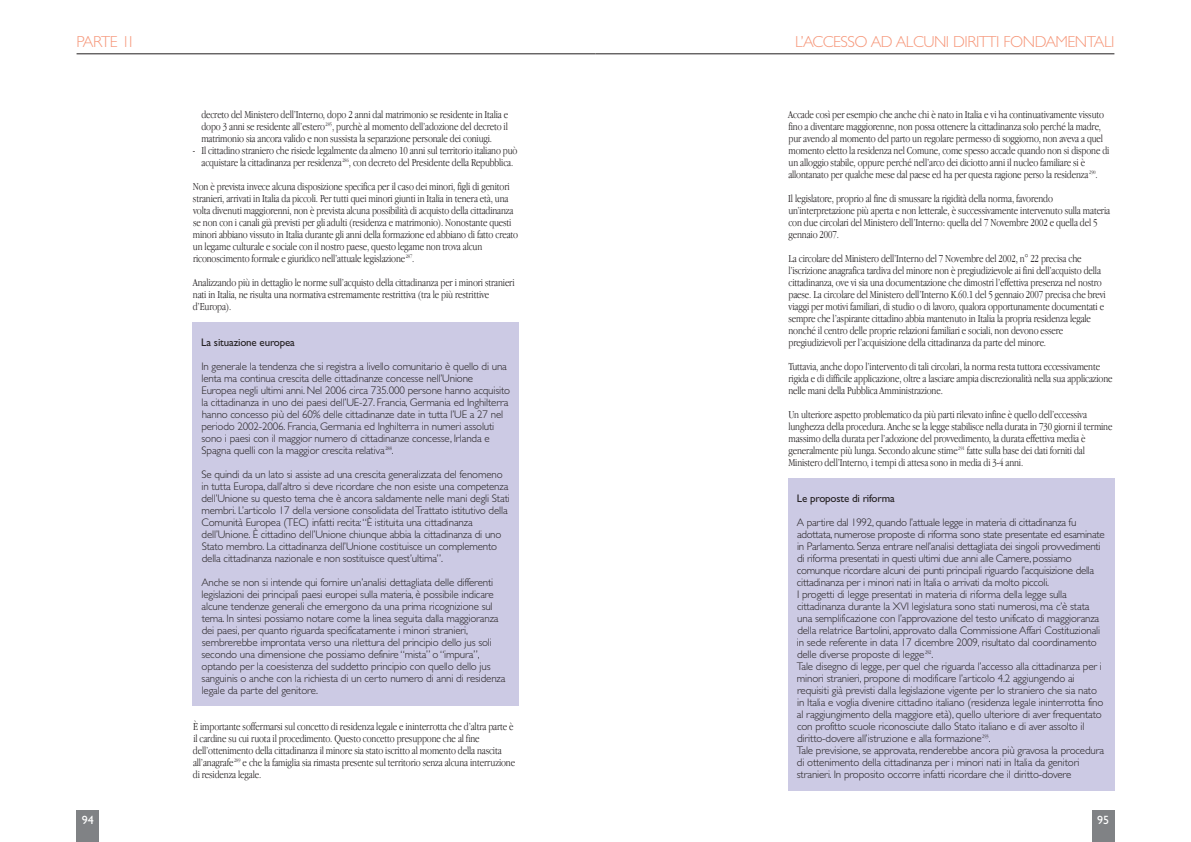
<style>
.page{position:relative;width:1191px;height:842px;background:#fff}
.page>*{position:absolute;margin:0;border:0;box-sizing:border-box;transform-origin:0 0}
.t1{font:300 16px "Gill Sans";letter-spacing:-.03em;color:#f6977a}
.t2{font:12px "Gill Sans";color:#fff}
.t3{font:300 11px/12px "Apple Garamond";letter-spacing:-.01em;color:#231f20}
.t4{font:300 11px/12px "Gill Sans";letter-spacing:-.015em;color:#231f20}
.t5{font:11px "Gill Sans";letter-spacing:-.015em;color:#231f20}
</style>
<div class="page">
<div style="left:193px;top:322px;width:326px;height:384px;background:#cccae4"></div>
<div style="left:788px;top:478px;width:326px;height:312px;background:#cccae4"></div>
<hr style="left:595px;top:53px;width:519px;height:1px;background:#231f20">
<hr style="left:77px;top:53px;width:518px;height:1px;background:#231f20">
<div style="left:77px;top:810px;width:22px;height:32px;background:#808285"></div>
<div style="left:1091px;top:810px;width:23px;height:32px;background:#808285"></div>
<h1 class="t1" style="left:77px;top:35px;width:57px">PARTE 1I</h1>
<p class="t3" style="left:201px;top:109px;width:308px;text-align:justify">decreto del Ministero dell’Interno, dopo 2 anni dal matrimonio se residente in Italia e dopo 3 anni se residente all’estero<sup>285</sup>, purchè al momento dell’adozione del decreto il matrimonio sia ancora valido e non sussista la separazione personale dei coniugi.</p>
<p class="t3" style="left:193px;top:145px;width:326px;text-align:center">- Il cittadino straniero che risiede legalmente da almeno 10 anni sul territorio italiano può acquistare la cittadinanza per residenza <sup>286</sup>, con decreto del Presidente della Repubblica.</p>
<p class="t3" style="left:193px;top:181px;width:327px">Non è prevista invece alcuna disposizione specifica per il caso dei minori, figli di genitori stranieri, arrivati in Italia da piccoli. Per tutti quei minori giunti in Italia in tenera età, una volta divenuti maggiorenni, non è prevista alcuna possibilità di acquisto della cittadinanza se non con i canali già previsti per gli adulti (residenza e matrimonio). Nonostante questi minori abbiano vissuto in Italia durante gli anni della formazione ed abbiano di fatto creato un legame culturale e sociale con il nostro paese, questo legame non trova alcun riconoscimento formale e giuridico nell’attuale legislazione<sup>287</sup>.</p>
<p class="t3" style="left:193px;top:277px;width:323px">Analizzando più in dettaglio le norme sull’acquisto della cittadinanza per i minori stranieri nati in Italia, ne risulta una normativa estremamente restrittiva (tra le più restrittive d’Europa).</p>
<p class="t5" style="left:201px;top:338px;width:95px">La situazione europea</p>
<p class="t4" style="left:201px;top:361px;width:310px">In generale la tendenza che si registra a livello comunitario è quello di una lenta ma continua crescita delle cittadinanze concesse nell’Unione Europea negli ultimi anni. Nel 2006 circa 735.000 persone hanno acquisito la cittadinanza in uno dei paesi dell’UE-27. Francia, Germania ed Inghilterra hanno concesso più del 60% delle cittadinanze date in tutta l’UE a 27 nel periodo 2002-2006. Francia, Germania ed Inghilterra in numeri assoluti sono i paesi con il maggior numero di cittadinanze concesse, Irlanda e Spagna quelli con la maggior crescita relativa<sup>288</sup>.</p>
<p class="t4" style="left:201px;top:469px;width:310px">Se quindi da un lato si assiste ad una crescita generalizzata del fenomeno in tutta Europa, dall’altro si deve ricordare che non esiste una competenza dell’Unione su questo tema che è ancora saldamente nelle mani degli Stati membri. L’articolo 17 della versione consolidata del Trattato istitutivo della Comunità Europea (TEC) infatti recita: “È istituita una cittadinanza dell’Unione. È cittadino dell’Unione chiunque abbia la cittadinanza di uno Stato membro. La cittadinanza dell’Unione costituisce un complemento della cittadinanza nazionale e non sostituisce quest’ultima”.</p>
<p class="t4" style="left:201px;top:577px;width:306px">Anche se non si intende qui fornire un’analisi dettagliata delle differenti legislazioni dei principali paesi europei sulla materia, è possibile indicare alcune tendenze generali che emergono da una prima ricognizione sul tema. In sintesi possiamo notare come la linea seguita dalla maggioranza dei paesi, per quanto riguarda specificatamente i minori stranieri, sembrerebbe improntata verso una rilettura del principio dello jus soli secondo una dimensione che possiamo definire “mista” o “impura”, optando per la coesistenza del suddetto principio con quello dello jus sanguinis o anche con la richiesta di un certo numero di anni di residenza legale da parte del genitore.</p>
<p class="t3" style="left:193px;top:721px;width:324px">È importante soffermarsi sul concetto di residenza legale e ininterrotta che d’altra parte è il cardine su cui ruota il procedimento. Questo concetto presuppone che al fine dell’ottenimento della cittadinanza il minore sia stato iscritto al momento della nascita all’anagrafe<sup>289</sup> e che la famiglia sia rimasta presente sul territorio senza alcuna interruzione di residenza legale.</p>
<h1 class="t1" style="left:795px;top:35px;width:321px">L’ACCESSO AD ALCUNI DIRITTI FONDAMENTALI</h1>
<p class="t3" style="left:788px;top:109px;width:323px">Accade così per esempio che anche chi è nato in Italia e vi ha continuativamente vissuto fino a diventare maggiorenne, non possa ottenere la cittadinanza solo perché la madre, pur avendo al momento del parto un regolare permesso di soggiorno, non aveva a quel momento eletto la residenza nel Comune, come spesso accade quando non si dispone di un alloggio stabile, oppure perché nell’arco dei diciotto anni il nucleo familiare si è allontanato per qualche mese dal paese ed ha per questa ragione perso la residenza <sup>290</sup>.</p>
<p class="t3" style="left:788px;top:193px;width:323px">Il legislatore, proprio al fine di smussare la rigidità della norma, favorendo un’interpretazione più aperta e non letterale, è successivamente intervenuto sulla materia con due circolari del Ministero dell’Interno: quella del 7 Novembre 2002 e quella del 5 gennaio 2007.</p>
<p class="t3" style="left:788px;top:253px;width:319px">La circolare del Ministero dell’Interno del 7 Novembre del 2002, n° 22 precisa che l’iscrizione anagrafica tardiva del minore non è pregiudizievole ai fini dell’acquisto della cittadinanza, ove vi sia una documentazione che dimostri l’effettiva presenza nel nostro paese. La circolare del Ministero dell’Interno K.60.1 del 5 gennaio 2007 precisa che brevi viaggi per motivi familiari, di studio o di lavoro, qualora opportunamente documentati e sempre che l’aspirante cittadino abbia mantenuto in Italia la propria residenza legale nonché il centro delle proprie relazioni familiari e sociali, non devono essere pregiudizievoli per l’acquisizione della cittadinanza da parte del minore.</p>
<p class="t3" style="left:788px;top:361px;width:326px">Tuttavia, anche dopo l’intervento di tali circolari, la norma resta tuttora eccessivamente rigida e di difficile applicazione, oltre a lasciare ampia discrezionalità nella sua applicazione nelle mani della Pubblica Amministrazione.</p>
<p class="t3" style="left:788px;top:409px;width:326px">Un ulteriore aspetto problematico da più parti rilevato infine è quello dell’eccessiva lunghezza della procedura. Anche se la legge stabilisce nella durata in 730 giorni il termine massimo della durata per l’adozione del provvedimento, la durata effettiva media è generalmente più lunga. Secondo alcune stime<sup>291</sup> fatte sulla base dei dati forniti dal Ministero dell’Interno, i tempi di attesa sono in media di 3-4 anni.</p>
<p class="t5" style="left:797px;top:494px;width:99px">Le proposte di riforma</p>
<p class="t4" style="left:797px;top:517px;width:309px">A partire dal 1992, quando l’attuale legge in materia di cittadinanza fu adottata, numerose proposte di riforma sono state presentate ed esaminate in Parlamento. Senza entrare nell’analisi dettagliata dei singoli provvedimenti di riforma presentati in questi ultimi due anni alle Camere, possiamo comunque ricordare alcuni dei punti principali riguardo l’acquisizione della cittadinanza per i minori nati in Italia o arrivati da molto piccoli.<br>I progetti di legge presentati in materia di riforma della legge sulla cittadinanza durante la XVI legislatura sono stati numerosi, ma c’è stata una semplificazione con l’approvazione del testo unificato di maggioranza della relatrice Bartolini, approvato dalla Commissione Affari Costituzionali in sede referente in data 17 dicembre 2009, risultato dal coordinamento delle diverse proposte di legge<sup>292</sup>.<br>Tale disegno di legge, per quel che riguarda l’accesso alla cittadinanza per i minori stranieri, propone di modificare l’articolo 4.2 aggiungendo ai requisiti già previsti dalla legislazione vigente per lo straniero che sia nato in Italia e voglia divenire cittadino italiano (residenza legale ininterrotta fino al raggiungimento della maggiore età), quello ulteriore di aver frequentato con profitto scuole riconosciute dallo Stato italiano e di aver assolto il diritto-dovere all’istruzione e alla formazione<sup>293</sup>.<br>Tale previsione, se approvata, renderebbe ancora più gravosa la procedura di ottenimento della cittadinanza per i minori nati in Italia da genitori stranieri. In proposito occorre infatti ricordare che il diritto-dovere</p>
<p class="t2" style="left:82px;top:815px;width:13px">94</p>
<p class="t2" style="left:1097px;top:815px;width:13px">95</p>
</div>
